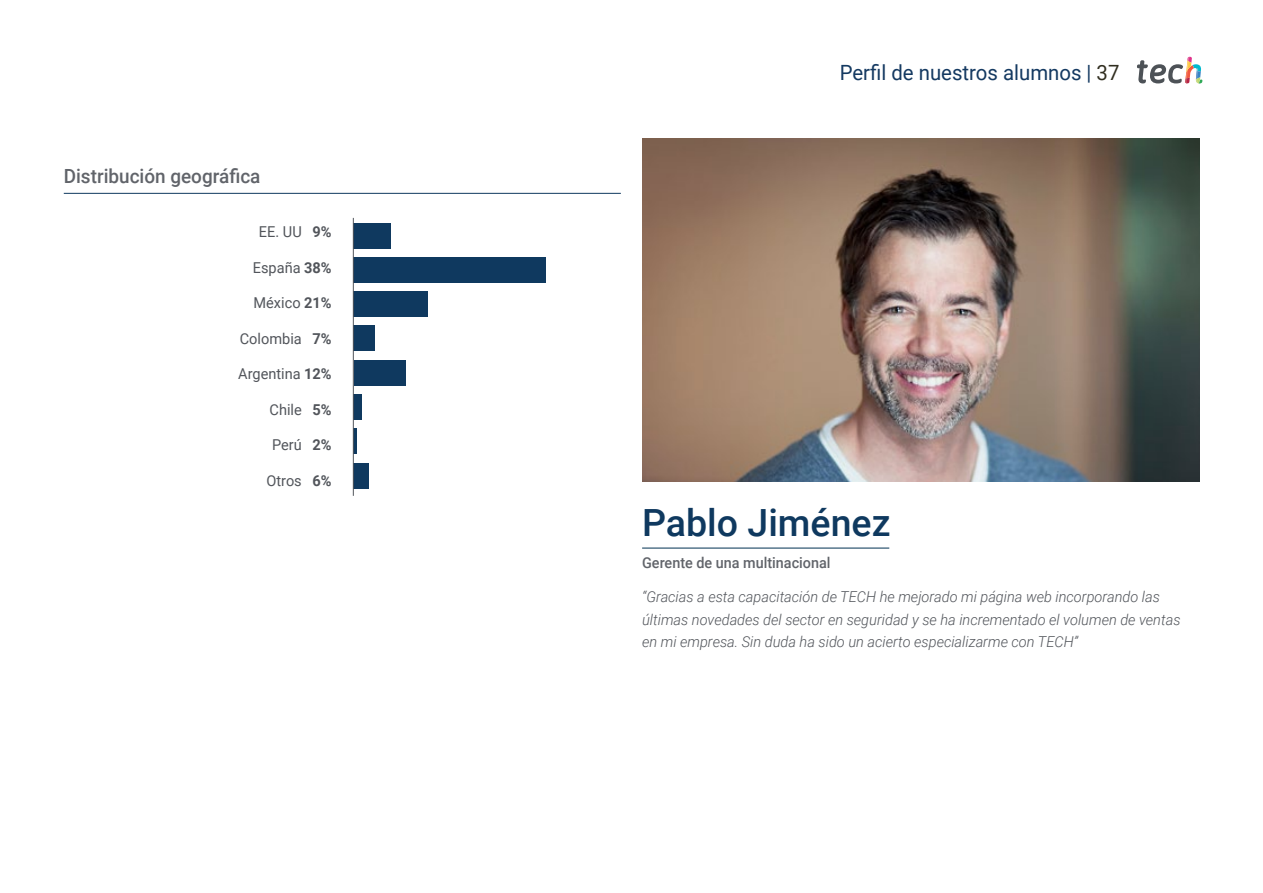
<style>
.page{position:relative;width:1263px;height:893px;background:#fff}
.page>*{position:absolute;margin:0;border:0;box-sizing:border-box;transform-origin:0 0}
.t1{font:500 37.5px "Roboto";color:#0f395f}
.t2{font:21px "Roboto";color:#143961}
.t3{font:500 19.5px "Roboto";color:#61646a}
.t4{font:italic 300 15px/22.5px "Roboto";color:#52555b}
.t5{font:15px "Roboto";color:#52555b}
.t6{font:500 15px "Roboto";color:#61646a;scale:.96 1}
.s1{font-weight:700}
.s2{color:#312e20}
</style>
<div class="page">
<svg style="left:1137px;top:57px;width:65px;height:27px"></svg>
<hr style="left:642px;top:548px;width:247px;height:1px;background:#013151">
<img style="left:642px;top:138px;width:557px;height:343px">
<hr style="left:64px;top:193px;width:557px;height:1px;background:#0f395f">
<div style="left:353px;top:223px;width:37px;height:25px;background:#0f395f"></div>
<div style="left:353px;top:257px;width:192px;height:25px;background:#0f395f"></div>
<div style="left:354px;top:360px;width:52px;height:25px;background:#0f395f"></div>
<div style="left:353px;top:463px;width:16px;height:25px;background:#0f395f"></div>
<div style="left:353px;top:394px;width:9px;height:25px;background:#0f395f"></div>
<hr style="left:353px;top:429px;width:3px;height:25px;background:#0f395f">
<div style="left:353px;top:292px;width:75px;height:25px;background:#0f395f"></div>
<div style="left:354px;top:326px;width:21px;height:25px;background:#0f395f"></div>
<hr style="left:353px;top:218px;width:1px;height:278px;background:#52555b">
<h3 class="t3" style="left:64px;top:162px;width:198px">Distribución geográfica</h3>
<p class="t5" style="left:259px;top:221px;width:74px">EE. UU <span class="s1">9%</span></p>
<p class="t5" style="left:253px;top:257px;width:80px">España <span class="s1">38%</span></p>
<p class="t5" style="left:254px;top:292px;width:80px">México <span class="s1">21%</span></p>
<p class="t5" style="left:240px;top:328px;width:93px">Colombia <span class="s1">7%</span></p>
<p class="t5" style="left:238px;top:363px;width:95px">Argentina <span class="s1">12%</span></p>
<p class="t5" style="left:270px;top:399px;width:64px">Chile <span class="s1">5%</span></p>
<p class="t5" style="left:272px;top:434px;width:61px">Perú <span class="s1">2%</span></p>
<p class="t5" style="left:266px;top:470px;width:67px">Otros <span class="s1">6%</span></p>
<h2 class="t2" style="left:840px;top:57px;width:281px">Perfil de nuestros alumnos | <span class="s2">37</span></h2>
<h1 class="t1" style="left:642px;top:496px;width:250px">Pablo Jiménez</h1>
<p class="t6" style="left:642px;top:552px;width:198px">Gerente de una multinacional</p>
<p class="t4" style="left:642px;top:585px;width:540px">“Gracias a esta capacitación de TECH he mejorado mi página web incorporando las últimas novedades del sector en seguridad y se ha incrementado el volumen de ventas en mi empresa. Sin duda ha sido un acierto especializarme con TECH”</p>
</div>
